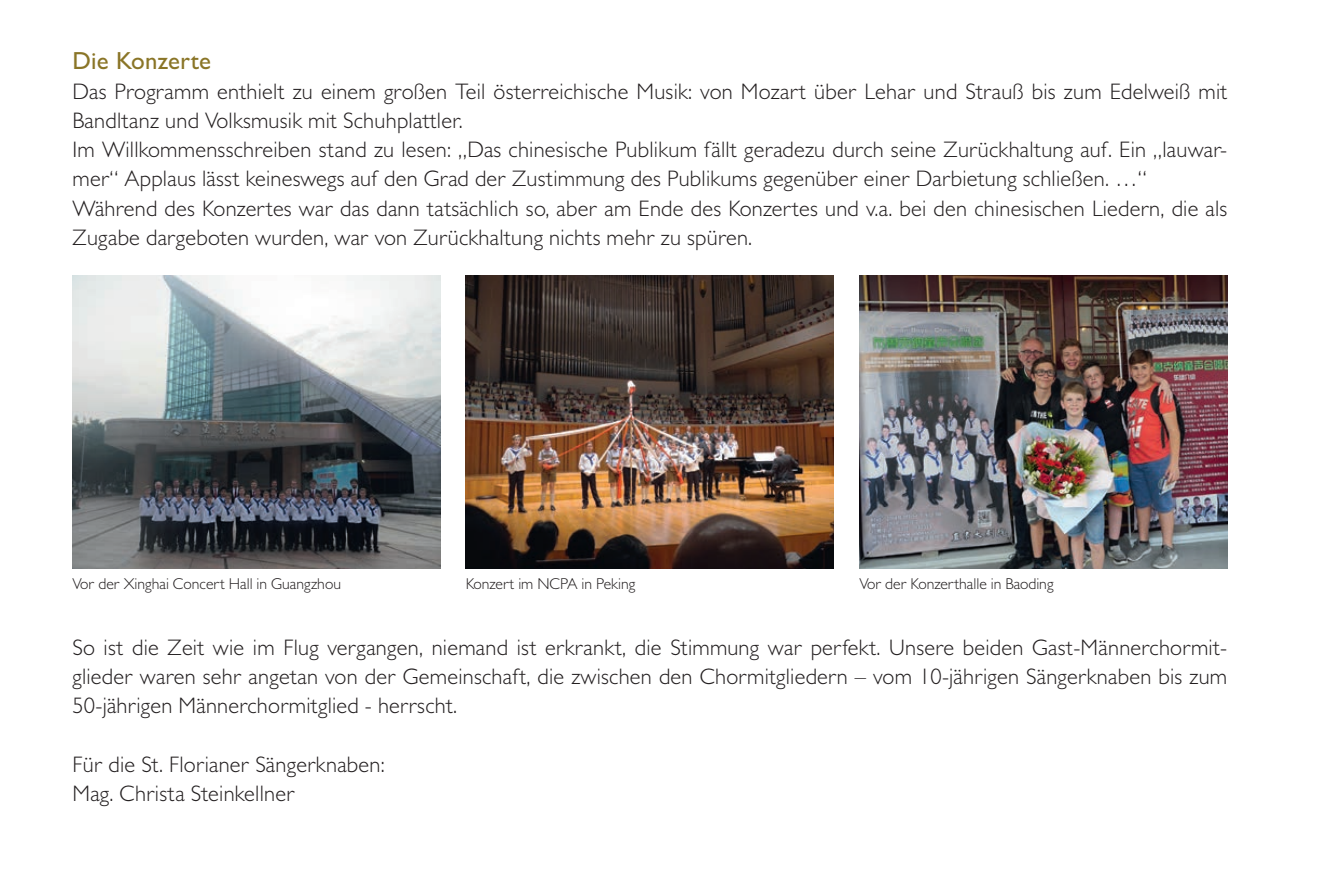
<style>
.page{position:relative;width:1332px;height:886px;background:#fff}
.page>*{position:absolute;margin:0;border:0;box-sizing:border-box;transform-origin:0 0}
.t1{font:500 24.75px "Gill Sans MT Pro";letter-spacing:.01em;color:#8a7527}
.t2{font:300 22.5px/29.2px "Gill Sans MT Pro";letter-spacing:.01em;color:#231f20}
.t3{font:300 15.75px "Gill Sans MT Pro";color:#231f20}
</style>
<div class="page">
<img style="left:72px;top:275px;width:368px;height:293px">
<img style="left:466px;top:275px;width:368px;height:293px">
<img style="left:859px;top:275px;width:368px;height:293px">
<p class="t1" style="left:72px;top:46px;width:140px">Die Konzerte</p>
<p class="t2" style="left:72px;top:76px;width:1156px">Das Programm enthielt zu einem großen Teil österreichische Musik: von Mozart über Lehar und Strauß bis zum Edelweiß mit Bandltanz und Volksmusik mit Schuhplattler.<br>Im Willkommensschreiben stand zu lesen: „Das chinesische Publikum fällt geradezu durch seine Zurückhaltung auf. Ein „lauwar&shy;mer“ Applaus lässt keineswegs auf den Grad der Zustimmung des Publikums gegenüber einer Darbietung schließen. …“ Während des Konzertes war das dann tatsächlich so, aber am Ende des Konzertes und v.a. bei den chinesischen Liedern, die als Zugabe dargeboten wurden, war von Zurückhaltung nichts mehr zu spüren.</p>
<p class="t3" style="left:72px;top:574px;width:270px">Vor der Xinghai Concert Hall in Guangzhou</p>
<p class="t3" style="left:466px;top:574px;width:171px">Konzert im NCPA in Peking</p>
<p class="t3" style="left:859px;top:574px;width:196px">Vor der Konzerthalle in Baoding</p>
<p class="t2" style="left:72px;top:632px;width:1156px;text-align:justify">So ist die Zeit wie im Flug vergangen, niemand ist erkrankt, die Stimmung war perfekt. Unsere beiden Gast-Männerchormit&shy;glieder waren sehr angetan von der Gemeinschaft, die zwischen den Chormitgliedern – vom 10-jährigen Sängerknaben bis zum 50-jährigen Männerchormitglied - herrscht.</p>
<p class="t2" style="left:72px;top:749px;width:314px">Für die St. Florianer Sängerknaben:<br>Mag. Christa Steinkellner</p>
</div>
